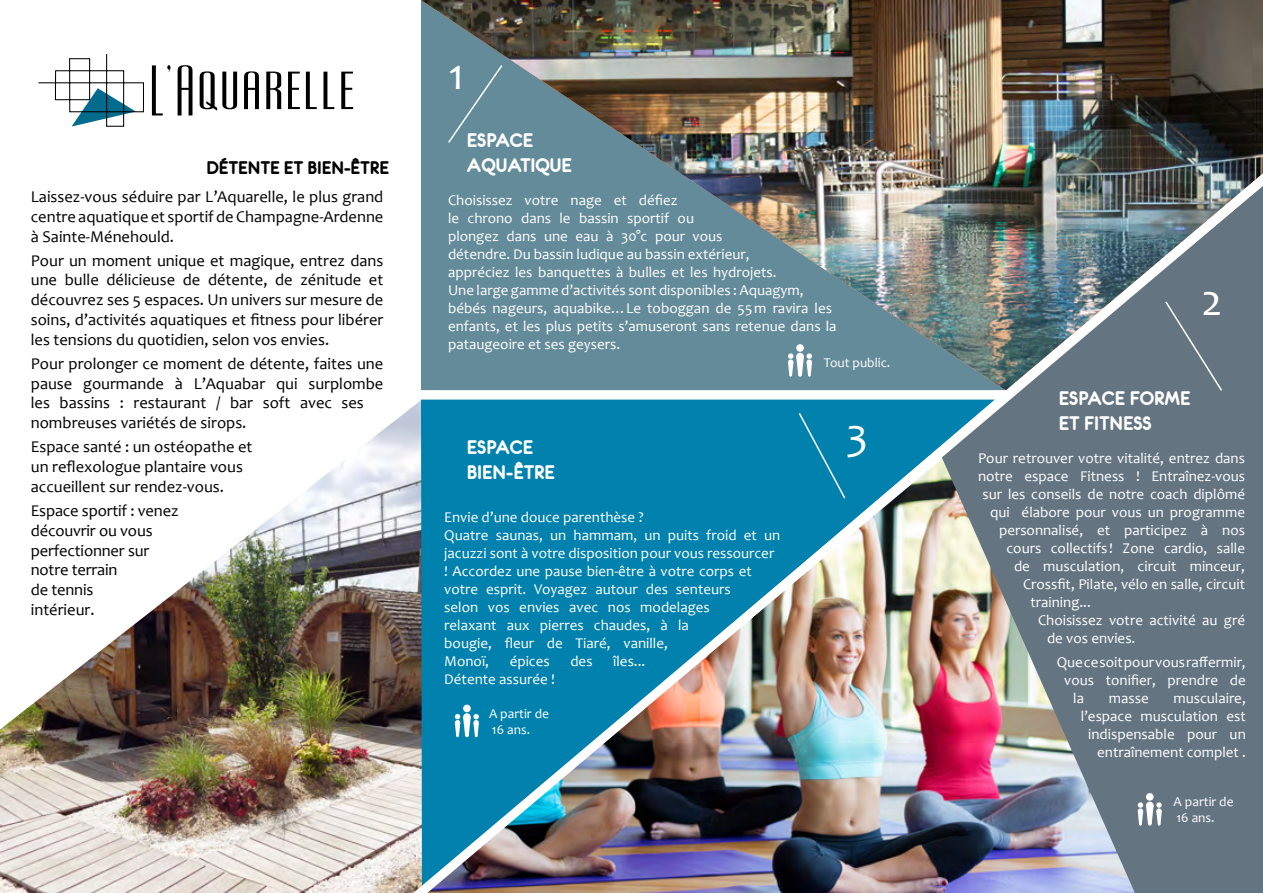
<style>
.page{position:relative;width:1263px;height:893px;background:#fff}
.page>*{position:absolute;margin:0;border:0;box-sizing:border-box;transform-origin:0 0}
.t1{font:58.95px "Ultra Condensed Sans Serif";color:#000}
.t2{font:45px "Candara";color:#fff}
.t3{font:21px/25.2px "Eurofurencebold";color:#fff}
.t4{font:19.5px "Eurofurencebold";color:#000}
.t5{font:16.5px/19.8px "Candara";color:#000}
.t6{font:15px/18px "Candara";color:#fff}
.t7{font:13.5px/16.2px "Candara";color:#fff}
</style>
<div class="page">
<img style="left:0;top:467px;width:337px;height:426px">
<img style="left:421px;top:0;width:842px;height:147px">
<div style="left:446px;top:63px;width:58px;height:82px;background:#648b9a"></div>
<img style="left:337px;top:147px;width:926px;height:746px">
<svg style="left:38px;top:54px;width:106px;height:73px"></svg>
<h1 class="t1" style="left:148px;top:54px;width:209px">L’Aquarelle</h1>
<h3 class="t4" style="left:206px;top:158px;width:184px">DÉTENTE ET BIEN-ÊTRE</h3>
<p class="t5" style="left:31px;top:186px;width:354px;text-align:justify">Laissez-vous séduire par L’Aquarelle, le plus grand centre aquatique et sportif de Champagne-Ardenne à Sainte-Ménehould.</p>
<p class="t5" style="left:31px;top:250px;width:354px;text-align:justify">Pour un moment unique et magique, entrez dans une bulle délicieuse de détente, de zénitude et découvrez ses 5 espaces. Un univers sur mesure de soins, d’activités aquatiques et fitness pour libérer les tensions du quotidien, selon vos envies.</p>
<p class="t5" style="left:31px;top:353px;width:354px">Pour prolonger ce moment de détente, faites une pause gourmande à L’Aquabar qui surplombe les bassins : restaurant / bar soft avec ses nombreuses variétés de sirops.</p>
<p class="t5" style="left:31px;top:437px;width:223px">Espace santé : un ostéopathe et un reflexologue plantaire vous accueillent sur rendez-vous.</p>
<p class="t5" style="left:31px;top:500px;width:149px">Espace sportif : venez découvrir ou vous perfectionner sur notre terrain<br>de tennis<br>intérieur.</p>
<h2 class="t2" style="left:449px;top:46px;width:17px">1</h2>
<h3 class="t3" style="left:467px;top:128px;width:107px">ESPACE<br>AQUATIQUE</h3>
<p class="t6" style="left:448px;top:191px;width:390px">Choisissez votre nage et défiez<br>le chrono dans le bassin sportif ou<br>plongez dans une eau à 30°c pour vous<br>détendre. Du bassin ludique au bassin extérieur,<br>appréciez les banquettes à bulles et les hydrojets.<br>Une large gamme d’activités sont disponibles : Aquagym, bébés nageurs, aquabike…Le toboggan de 55m ravira les enfants, et les plus petits s’amuseront sans retenue dans la pataugeoire et ses geysers.</p>
<h3 class="t3" style="left:467px;top:435px;width:89px">ESPACE<br>BIEN-ÊTRE</h3>
<p class="t6" style="left:444px;top:508px;width:338px">Envie d’une douce parenthèse ?<br>Quatre saunas, un hammam, un puits froid et un jacuzzi sont à votre disposition pour vous ressourcer ! Accordez une pause bien-être à votre corps et votre esprit. Voyagez autour des senteurs<br>selon vos envies avec nos modelages<br>relaxant aux pierres chaudes, à la<br>bougie, fleur de Tiaré, vanille,<br>Monoï,</p>
<p class="t6" style="left:510px;top:652px;width:42px">épices</p>
<p class="t6" style="left:570px;top:652px;width:24px">des</p>
<p class="t6" style="left:613px;top:652px;width:34px">îles...</p>
<p class="t6" style="left:444px;top:670px;width:112px">Détente assurée !</p>
<p class="t7" style="left:489px;top:705px;width:62px">A partir de<br>16 ans.</p>
<p class="t7" style="left:824px;top:354px;width:68px">Tout public.</p>
<h2 class="t2" style="left:846px;top:406px;width:23px">3</h2>
<h2 class="t2" style="left:1201px;top:272px;width:22px">2</h2>
<h3 class="t3" style="left:1059px;top:385px;width:133px">ESPACE FORME<br>ET FITNESS</h3>
<p class="t6" style="left:978px;top:449px;width:268px">Pour retrouver votre vitalité, entrez dans</p>
<p class="t6" style="left:978px;top:467px;width:269px">notre espace Fitness ! Entraînez-vous</p>
<p class="t6" style="left:982px;top:485px;width:264px">sur les conseils de notre coach diplômé</p>
<p class="t6" style="left:990px;top:503px;width:257px">qui élabore pour vous un programme</p>
<p class="t6" style="left:999px;top:521px;width:248px">personnalisé, et participez à nos</p>
<p class="t6" style="left:1006px;top:539px;width:240px">cours collectifs ! Zone cardio, salle</p>
<p class="t6" style="left:1014px;top:557px;width:233px">de musculation, circuit minceur,</p>
<p class="t6" style="left:1023px;top:575px;width:224px">Crossfit, Pilate, vélo en salle, circuit</p>
<p class="t6" style="left:1030px;top:593px;width:62px">training...</p>
<p class="t6" style="left:1038px;top:611px;width:209px">Choisissez votre activité au gré</p>
<p class="t6" style="left:1047px;top:629px;width:90px">de vos envies.</p>
<p class="t6" style="left:1057px;top:653px;width:190px">Que ce soit pour vous raffermir,</p>
<p class="t6" style="left:1064px;top:671px;width:183px">vous tonifier, prendre de</p>
<p class="t6" style="left:1073px;top:689px;width:12px">la</p>
<p class="t6" style="left:1109px;top:689px;width:41px">masse</p>
<p class="t6" style="left:1081px;top:689px;width:167px;text-align:right">musculaire,<br>l’espace musculation est indispensable pour un entraînement complet .</p>
<p class="t7" style="left:1174px;top:794px;width:62px">A partir de<br>16 ans.</p>
</div>
